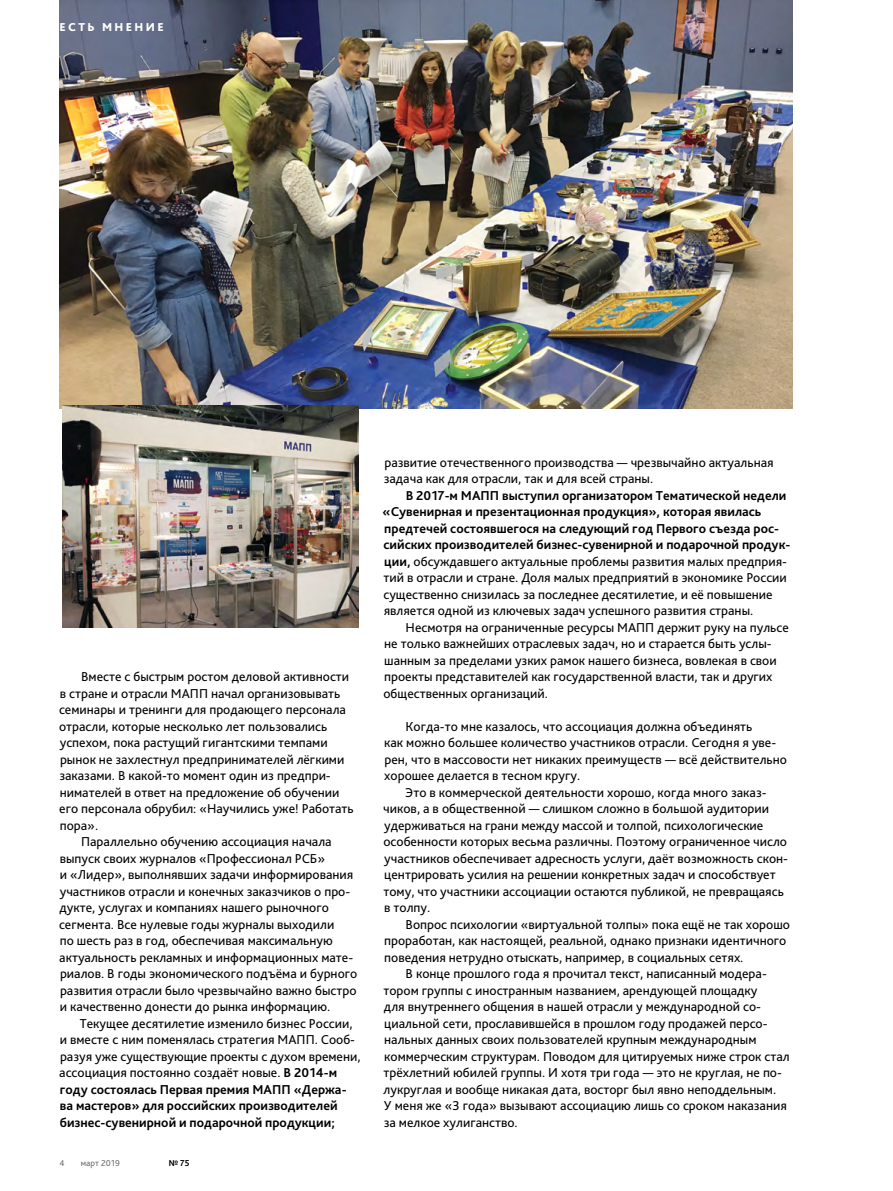
<style>
.page{position:relative;width:893px;height:1191px;background:#fff}
.page>*{position:absolute;margin:0;border:0;box-sizing:border-box;transform-origin:0 0}
.t1{font:13.5px/16.5px "Bliss Pro";color:#000}
.t2{font:700 13.5px/16.5px "Bliss Pro";color:#000}
.t3{font:800 12px "Bliss Pro";letter-spacing:.2em;color:#fff}
.t4{font:9px "Bliss Pro";color:#6d6e71}
.t5{font:700 9px "Bliss Pro";color:#000}
.s1{font-weight:700}
.s2{font-weight:400}
</style>
<div class="page">
<img style="left:60px;top:0;width:733px;height:408px">
<img style="left:62px;top:405px;width:296px;height:222px">
<p class="t3" style="left:60px;top:20px;width:106px">ЕСТЬ МНЕНИЕ</p>
<p class="t1" style="left:81px;top:668px;width:270px">Вместе с быстрым ростом деловой активности</p>
<p class="t1" style="left:60px;top:684px;width:282px">в стране и отрасли МАПП начал организовывать</p>
<p class="t1" style="left:59px;top:701px;width:288px">семинары и тренинги для продающего персонала</p>
<p class="t1" style="left:59px;top:717px;width:270px">отрасли, которые несколько лет пользовались</p>
<p class="t1" style="left:60px;top:734px;width:269px">успехом, пока растущий гигантскими темпами</p>
<p class="t1" style="left:60px;top:750px;width:286px">рынок не захлестнул предпринимателей лёгкими</p>
<p class="t1" style="left:59px;top:767px;width:273px">заказами. В какой-то момент один из предпри-</p>
<p class="t1" style="left:60px;top:783px;width:281px">нимателей в ответ на предложение об обучении</p>
<p class="t1" style="left:59px;top:800px;width:296px">его персонала обрубил: «Научились уже! Работать</p>
<p class="t1" style="left:60px;top:816px;width:40px">пора».</p>
<p class="t1" style="left:81px;top:833px;width:252px">Параллельно обучению ассоциация начала</p>
<p class="t1" style="left:60px;top:849px;width:267px">выпуск своих журналов «Профессионал РСБ»</p>
<p class="t1" style="left:60px;top:866px;width:295px">и «Лидер», выполнявших задачи информирования</p>
<p class="t1" style="left:60px;top:882px;width:292px">участников отрасли и конечных заказчиков о про-</p>
<p class="t1" style="left:60px;top:899px;width:271px">дукте, услугах и компаниях нашего рыночного</p>
<p class="t1" style="left:59px;top:915px;width:277px">сегмента. Все нулевые годы журналы выходили</p>
<p class="t1" style="left:60px;top:932px;width:275px">по шесть раз в год, обеспечивая максимальную</p>
<p class="t1" style="left:59px;top:948px;width:295px">актуальность рекламных и информационных мате-</p>
<p class="t1" style="left:60px;top:965px;width:299px">риалов. В годы экономического подъёма и бурного</p>
<p class="t1" style="left:60px;top:981px;width:298px">развития отрасли было чрезвычайно важно быстро</p>
<p class="t1" style="left:60px;top:998px;width:272px">и качественно донести до рынка информацию.</p>
<p class="t1" style="left:80px;top:1014px;width:274px">Текущее десятилетие изменило бизнес России,</p>
<p class="t1" style="left:60px;top:1031px;width:297px">и вместе с ним поменялась стратегия МАПП. Сооб-</p>
<p class="t1" style="left:60px;top:1047px;width:302px">разуя уже существующие проекты с духом времени,</p>
<p class="t1" style="left:59px;top:1064px;width:279px">ассоциация постоянно создаёт новые. <span class="s1">В 2014-м</span></p>
<p class="t2" style="left:60px;top:1080px;width:288px">году состоялась Первая премия МАПП «Держа-</p>
<p class="t2" style="left:60px;top:1097px;width:279px">ва мастеров» для российских производителей</p>
<p class="t2" style="left:60px;top:1113px;width:277px">бизнес-сувенирной и подарочной продукции;</p>
<p class="t4" style="left:60px;top:1157px;width:7px">4</p>
<p class="t4" style="left:81px;top:1157px;width:41px">март 2019</p>
<p class="t5" style="left:169px;top:1157px;width:22px">№ 75</p>
<p class="t1" style="left:384px;top:453px;width:391px">развитие отечественного производства — чрезвычайно актуальная задача как для отрасли, так и для всей страны.</p>
<p class="t2" style="left:383px;top:486px;width:409px;text-indent:23px">В 2017-м МАПП выступил организатором Тематической недели «Сувенирная и презентационная продукция», которая явилась предтечей состоявшегося на следующий год Первого съезда рос&shy;сийских производителей бизнес-сувенирной и подарочной продук&shy;ции, <span class="s2">обсуждавшего актуальные проблемы развития малых предприя&shy;тий в отрасли и стране. Доля малых предприятий в экономике России существенно снизилась за последнее десятилетие, и её повышение является одной из ключевых задач успешного развития страны.</span></p>
<p class="t1" style="left:383px;top:618px;width:407px;text-indent:22px">Несмотря на ограниченные ресурсы МАПП держит руку на пульсе не только важнейших отраслевых задач, но и старается быть услы&shy;шанным за пределами узких рамок нашего бизнеса, вовлекая в свои проекты представителей как государственной власти, так и других общественных организаций.</p>
<p class="t1" style="left:406px;top:717px;width:348px">Когда-то мне казалось, что ассоциация должна объединять</p>
<p class="t1" style="left:384px;top:734px;width:394px">как можно большее количество участников отрасли. Сегодня я уве-</p>
<p class="t1" style="left:384px;top:750px;width:404px">рен, что в массовости нет никаких преимуществ — всё действительно</p>
<p class="t1" style="left:384px;top:767px;width:198px">хорошее делается в тесном кругу.</p>
<p class="t1" style="left:405px;top:783px;width:363px">Это в коммерческой деятельности хорошо, когда много заказ-</p>
<p class="t1" style="left:383px;top:800px;width:387px">чиков, а в общественной — слишком сложно в большой аудитории</p>
<p class="t1" style="left:384px;top:816px;width:381px">удерживаться на грани между массой и толпой, психологические</p>
<p class="t1" style="left:383px;top:833px;width:405px">особенности которых весьма различны. Поэтому ограниченное число</p>
<p class="t1" style="left:384px;top:849px;width:405px">участников обеспечивает адресность услуги, даёт возможность скон-</p>
<p class="t1" style="left:384px;top:866px;width:393px">центрировать усилия на решении конкретных задач и способствует</p>
<p class="t1" style="left:383px;top:882px;width:402px">тому, что участники ассоциации остаются публикой, не превращаясь</p>
<p class="t1" style="left:384px;top:899px;width:48px">в толпу.</p>
<p class="t1" style="left:406px;top:915px;width:386px">Вопрос психологии «виртуальной толпы» пока ещё не так хорошо</p>
<p class="t1" style="left:384px;top:932px;width:404px">проработан, как настоящей, реальной, однако признаки идентичного</p>
<p class="t1" style="left:384px;top:948px;width:361px">поведения нетрудно отыскать, например, в социальных сетях.</p>
<p class="t1" style="left:406px;top:965px;width:363px">В конце прошлого года я прочитал текст, написанный модера-</p>
<p class="t1" style="left:383px;top:981px;width:376px">тором группы с иностранным названием, арендующей площадку</p>
<p class="t1" style="left:384px;top:998px;width:379px">для внутреннего общения в нашей отрасли у международной со-</p>
<p class="t1" style="left:384px;top:1014px;width:385px">циальной сети, прославившейся в прошлом году продажей персо-</p>
<p class="t1" style="left:384px;top:1031px;width:374px">нальных данных своих пользователей крупным международным</p>
<p class="t1" style="left:384px;top:1047px;width:407px">коммерческим структурам. Поводом для цитируемых ниже строк стал</p>
<p class="t1" style="left:383px;top:1064px;width:400px">трёхлетний юбилей группы. И хотя три года — это не круглая, не по-</p>
<p class="t1" style="left:384px;top:1080px;width:394px">лукруглая и вообще никакая дата, восторг был явно неподдельным.</p>
<p class="t1" style="left:384px;top:1097px;width:404px">У меня же «3 года» вызывают ассоциацию лишь со сроком наказания</p>
<p class="t1" style="left:384px;top:1113px;width:136px">за мелкое хулиганство.</p>
</div>
